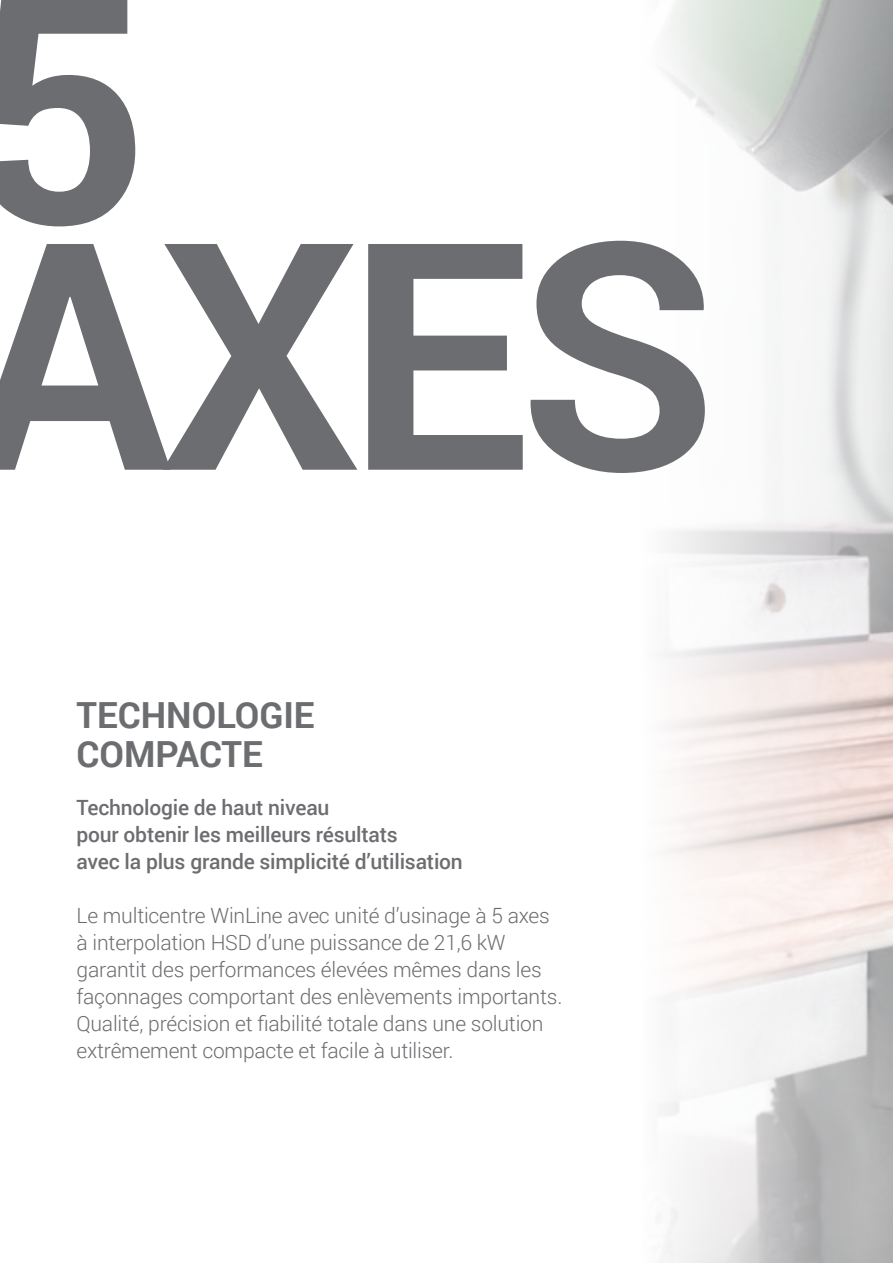
<style>
.page{position:relative;width:893px;height:1263px;background:#fff}
.page>*{position:absolute;margin:0;border:0;box-sizing:border-box;transform-origin:0 0}
.t1{font:700 317.4px/246.5px "Roboto";color:#6c6d70}
.t2{font:700 36px/39px "Roboto";color:#6c6d70}
.t3{font:300 21px/27px "Roboto";letter-spacing:-.01em;color:#6c6d70}
.t4{font:500 21px/27px "Roboto";letter-spacing:-.01em;color:#6c6d70}
</style>
<div class="page">
<svg style="left:661px;top:0;width:232px;height:1263px"></svg>
<p class="t1" style="left:-33px;top:-25px;width:752px">5<br>AXES</p>
<p class="t2" style="left:77px;top:694px;width:240px">TECHNOLOGIE<br>COMPACTE</p>
<p class="t4" style="left:77px;top:793px;width:388px">Technologie de haut niveau<br>pour obtenir les meilleurs résultats<br>avec la plus grande simplicité d’utilisation</p>
<p class="t3" style="left:77px;top:901px;width:487px">Le multicentre WinLine avec unité d’usinage à 5 axes à interpolation HSD d’une puissance de 21,6 kW garantit des performances élevées mêmes dans les façonnages comportant des enlèvements importants.<br>Qualité, précision et fiabilité totale dans une solution extrêmement compacte et facile à utiliser.</p>
</div>
